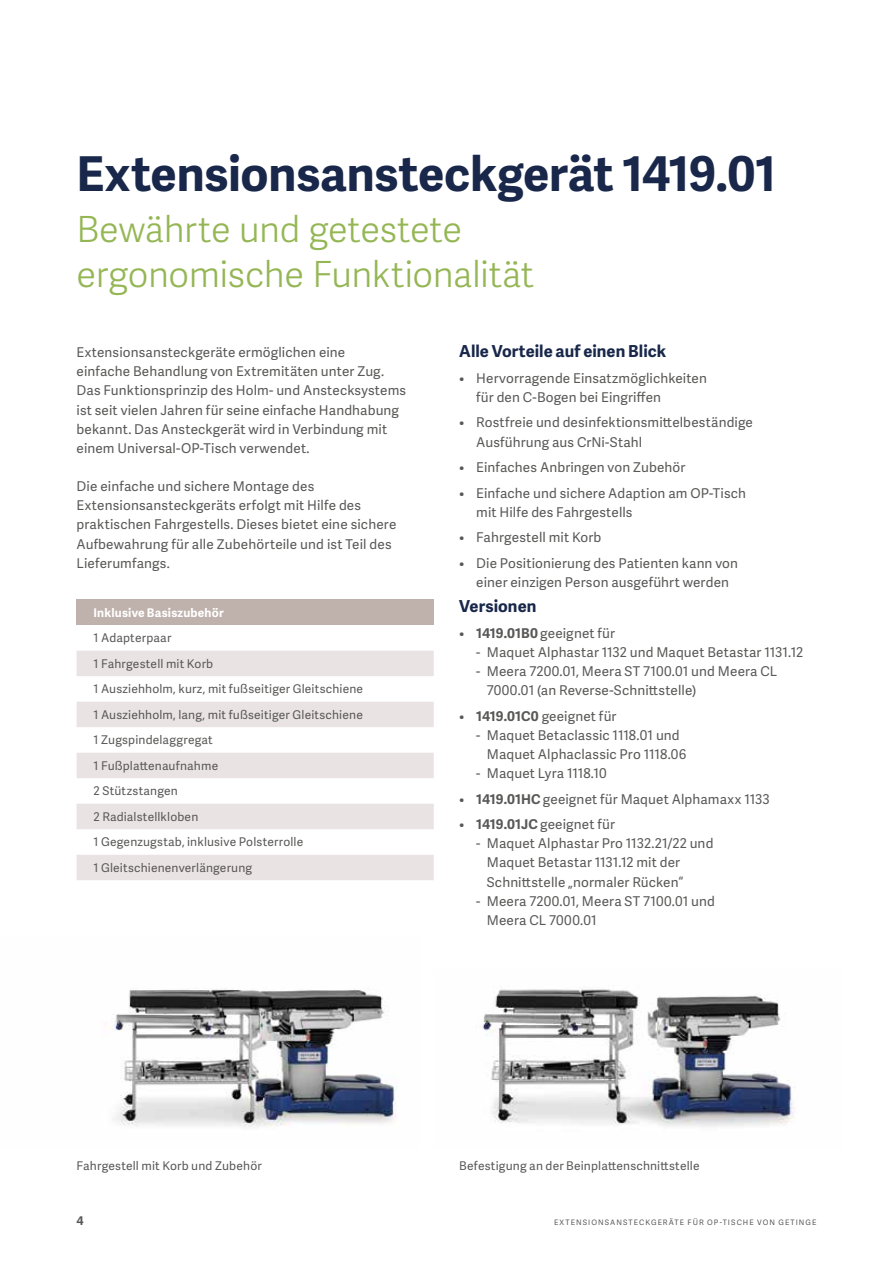
<style>
.page{position:relative;width:893px;height:1263px;background:#fff}
.page>*{position:absolute;margin:0;border:0;box-sizing:border-box;transform-origin:0 0}
.t1{font:700 48px "Adelle Sans";letter-spacing:-.005em;color:#18274a}
.t2{font:300 36px/44.7px "Adelle Sans";letter-spacing:-.01em;color:#94b654}
.t3{font:700 16.5px "Adelle Sans";letter-spacing:.005em;color:#18274a}
.t4{font:13.5px/19.2px "Adelle Sans";letter-spacing:.01em;color:#595857}
.t5{font:12px/25.5px "Adelle Sans";letter-spacing:.015em;color:#595857}
.t6{font:700 12px "Adelle Sans";letter-spacing:.015em;color:#fff}
.t7{font:700 12px "Adelle Sans";color:#595857}
.t8{font:7.5px "Adelle Sans";letter-spacing:.14em;color:#595857}
.s1{font-weight:700}
</style>
<div class="page">
<div style="left:77px;top:600px;width:357px;height:25px;background:#bfb1ac"></div>
<svg style="left:77px;top:650px;width:356px;height:1px"></svg>
<svg style="left:77px;top:651px;width:357px;height:229px;fill:#e9e4e3"></svg>
<img style="left:112px;top:988px;width:285px;height:139px">
<img style="left:482px;top:986px;width:313px;height:141px">
<h1 class="t1" style="left:77px;top:139px;width:701px">Extensionsansteckgerät 1419.01</h1>
<h2 class="t2" style="left:77px;top:206px;width:459px">Bewährte und getestete ergonomische Funktionalität</h2>
<p class="t4" style="left:77px;top:342px;width:331px">Extensionsansteckgeräte ermöglichen eine<br>einfache Behandlung von Extremitäten unter Zug.<br>Das Funktionsprinzip des Holm- und Anstecksystems ist seit vielen Jahren für seine einfache Handhabung bekannt. Das Ansteckgerät wird in Verbindung mit einem Universal-OP-Tisch verwendet.</p>
<p class="t4" style="left:77px;top:476px;width:321px">Die einfache und sichere Montage des Extensionsansteckgeräts erfolgt mit Hilfe des praktischen Fahrgestells. Dieses bietet eine sichere Aufbewahrung für alle Zubehörteile und ist Teil des Lieferumfangs.</p>
<p class="t6" style="left:94px;top:603px;width:132px">Inklusive Basiszubehör</p>
<p class="t5" style="left:94px;top:625px;width:271px">1 Adapterpaar<br>1 Fahrgestell mit Korb<br>1 Ausziehholm, kurz, mit fußseitiger Gleitschiene<br>1 Ausziehholm, lang, mit fußseitiger Gleitschiene<br>1 Zugspindelaggregat<br>1 Fußplattenaufnahme<br>2 Stützstangen<br>2 Radialstellkloben<br>1 Gegenzugstab, inklusive Polsterrolle<br>1 Gleitschienenverlängerung</p>
<p class="t3" style="left:459px;top:339px;width:208px">Alle Vorteile auf einen Blick</p>
<p class="t4" style="left:476px;top:368px;width:232px;text-indent:-17px">• Hervorragende Einsatzmöglichkeiten für den C-Bogen bei Eingriffen</p>
<p class="t4" style="left:476px;top:412px;width:278px;text-indent:-17px">• Rostfreie und desinfektionsmittelbeständige<br>Ausführung aus CrNi-Stahl</p>
<p class="t4" style="left:459px;top:457px;width:228px">• Einfaches Anbringen von Zubehör</p>
<p class="t4" style="left:476px;top:483px;width:271px;text-indent:-17px">• Einfache und sichere Adaption am OP-Tisch mit Hilfe des Fahrgestells</p>
<p class="t4" style="left:459px;top:527px;width:144px">• Fahrgestell mit Korb</p>
<p class="t4" style="left:459px;top:553px;width:280px;text-align:center">• Die Positionierung des Patienten kann von einer einzigen Person ausgeführt werden</p>
<p class="t3" style="left:459px;top:594px;width:79px">Versionen</p>
<p class="t4" style="left:459px;top:623px;width:157px">• <span class="s1">1419.01B0</span> geeignet für</p>
<p class="t4" style="left:476px;top:642px;width:328px">- Maquet Alphastar 1132 und Maquet Betastar 1131.12</p>
<p class="t4" style="left:487px;top:661px;width:292px;text-indent:-11px">- Meera 7200.01, Meera ST 7100.01 und Meera CL<br>7000.01 (an Reverse-Schnittstelle)</p>
<p class="t4" style="left:459px;top:706px;width:159px">• <span class="s1">1419.01C0</span> geeignet für</p>
<p class="t4" style="left:487px;top:725px;width:201px;text-indent:-11px">- Maquet Betaclassic 1118.01 und<br>Maquet Alphaclassic Pro 1118.06</p>
<p class="t4" style="left:476px;top:763px;width:132px">- Maquet Lyra 1118.10</p>
<p class="t4" style="left:459px;top:789px;width:312px">• <span class="s1">1419.01HC</span> geeignet für Maquet Alphamaxx 1133</p>
<p class="t4" style="left:459px;top:814px;width:157px">• <span class="s1">1419.01JC</span> geeignet für</p>
<p class="t4" style="left:487px;top:833px;width:228px;text-indent:-11px">- Maquet Alphastar Pro 1132.21/22 und<br>Maquet Betastar 1131.12 mit der<br>Schnittstelle „normaler Rücken“</p>
<p class="t4" style="left:487px;top:891px;width:230px;text-indent:-11px">- Meera 7200.01, Meera ST 7100.01 und<br>Meera CL 7000.01</p>
<p class="t5" style="left:77px;top:1152px;width:187px">Fahrgestell mit Korb und Zubehör</p>
<p class="t5" style="left:459px;top:1152px;width:242px">Befestigung an der Beinplattenschnittstelle</p>
<p class="t7" style="left:77px;top:1211px;width:9px">4</p>
<p class="t8" style="left:554px;top:1217px;width:264px">EXTENSIONSANSTECKGERÄTE FÜR OP-TISCHE VON GETINGE</p>
</div>
